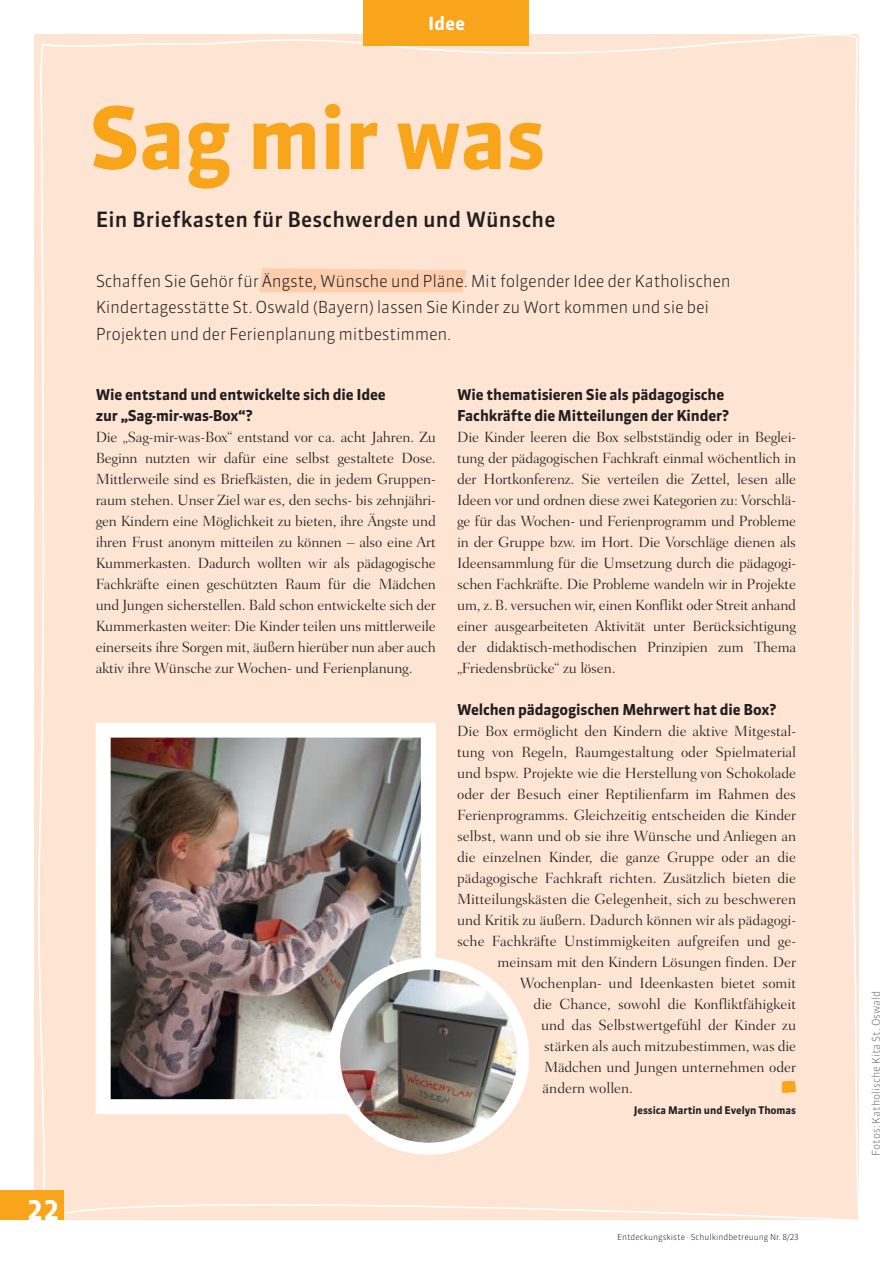
<style>
.page{position:relative;width:893px;height:1263px;background:#fff}
.page>*{position:absolute;margin:0;border:0;box-sizing:border-box;transform-origin:0 0}
.t1{font:700 85.5px "Sanuk TF";letter-spacing:-.01em;color:#f9a51b}
.t2{font:700 27px "Sanuk TF";color:#fff}
.t3{font:500 21px "Sanuk LF";letter-spacing:.01em;color:#231f20}
.t4{font:700 18px "Sanuk LF";color:#fff}
.t5{font:300 16.5px/26.2px "Sanuk LF";letter-spacing:-.02em;color:#231f20}
.t6{font:300 15px/21px "Fairfield LH";color:#231f20;text-align:justify}
.t7{font:700 15px/21px "Sanuk TF";letter-spacing:-.01em;color:#231f20}
.t8{font:300 10.5px "Sanuk LF";color:#6c6d70}
.t9{font:700 10.5px "Sanuk TF";letter-spacing:-.005em;color:#231f20}
.t10{font:300 8.25px "Sanuk LF";color:#231f20}
</style>
<div class="page">
<div style="left:35px;top:30px;width:824px;height:1190px;background:#fee5d3"></div>
<div style="left:0;top:1190px;width:64px;height:29px;background:#f9a51b"></div>
<div style="left:364px;top:0;width:165px;height:46px;background:#f9a51b"></div>
<svg style="left:259px;top:268px;width:208px;height:24px;background:#fccfb0"></svg>
<svg style="left:781px;top:1080px;width:15px;height:13px"></svg>
<img style="left:112px;top:739px;width:308px;height:359px">
<div style="left:96px;top:723px;width:340px;height:391px;border:15px solid #fff"></div>
<img style="left:334px;top:963px;width:189px;height:186px">
<div style="left:328px;top:957px;width:201px;height:198px;border:12px solid #fff;border-radius:50%"></div>
<h2 class="t2" style="left:27px;top:1193px;width:34px">22</h2>
<p class="t4" style="left:428px;top:12px;width:38px">Idee</p>
<h1 class="t1" style="left:89px;top:85px;width:458px">Sag mir was</h1>
<h3 class="t3" style="left:96px;top:207px;width:461px">Ein Briefkasten für Beschwerden und Wünsche</h3>
<p class="t5" style="left:96px;top:268px;width:637px">Schaffen Sie Gehör für Ängste, Wünsche und Pläne. Mit folgender Idee der Katholischen<br>Kindertagesstätte St. Oswald (Bayern) lassen Sie Kinder zu Wort kommen und sie bei<br>Projekten und der Ferienplanung mitbestimmen.</p>
<p class="t7" style="left:96px;top:384px;width:292px">Wie entstand und entwickelte sich die Idee zur „Sag-mir-was-Box“?</p>
<p class="t6" style="left:96px;top:427px;width:342px">Die „Sag-mir-was-Box“ entstand vor ca. acht Jahren. Zu Beginn nutzten wir dafür eine selbst gestaltete Dose.<br>Mittlerweile sind es Briefkästen, die in jedem Gruppen&shy;raum stehen. Unser Ziel war es, den sechs- bis zehnjähri&shy;gen Kindern eine Möglichkeit zu bieten, ihre Ängste und ihren Frust anonym mitteilen zu können – also eine Art Kummerkasten. Dadurch wollten wir als pädagogische Fachkräfte einen geschützten Raum für die Mädchen und Jungen sicherstellen. Bald schon entwickelte sich der Kummerkasten weiter: Die Kinder teilen uns mittlerweile einerseits ihre Sorgen mit, äußern hierüber nun aber auch aktiv ihre Wünsche zur Wochen- und Ferienplanung.</p>
<p class="t7" style="left:457px;top:384px;width:273px">Wie thematisieren Sie als pädagogische<br>Fachkräfte die Mitteilungen der Kinder?</p>
<p class="t6" style="left:457px;top:427px;width:341px">Die Kinder leeren die Box selbstständig oder in Beglei&shy;tung der pädagogischen Fachkraft einmal wöchentlich in der Hortkonferenz. Sie verteilen die Zettel, lesen alle Ideen vor und ordnen diese zwei Kategorien zu: Vorschlä&shy;ge für das Wochen- und Ferienprogramm und Probleme in der Gruppe bzw. im Hort. Die Vorschläge dienen als Ideensammlung für die Umsetzung durch die pädagogi&shy;schen Fachkräfte. Die Probleme wandeln wir in Projekte um, z.B. versuchen wir, einen Konflikt oder Streit anhand einer ausgearbeiteten Aktivität unter Berücksichtigung der didaktisch-methodischen Prinzipien zum Thema „Friedensbrücke“ zu lösen.</p>
<p class="t7" style="left:457px;top:699px;width:321px">Welchen pädagogischen Mehrwert hat die Box?</p>
<p class="t6" style="left:457px;top:721px;width:341px">Die Box ermöglicht den Kindern die aktive Mitgestal-</p>
<p class="t6" style="left:457px;top:742px;width:340px">tung von Regeln, Raumgestaltung oder Spielmaterial</p>
<p class="t6" style="left:457px;top:763px;width:341px">und bspw. Projekte wie die Herstellung von Schokolade</p>
<p class="t6" style="left:457px;top:784px;width:340px">oder der Besuch einer Reptilienfarm im Rahmen des</p>
<p class="t6" style="left:457px;top:805px;width:341px">Ferienprogramms. Gleichzeitig entscheiden die Kinder</p>
<p class="t6" style="left:457px;top:826px;width:341px">selbst, wann und ob sie ihre Wünsche und Anliegen an</p>
<p class="t6" style="left:457px;top:847px;width:340px">die einzelnen Kinder, die ganze Gruppe oder an die</p>
<p class="t6" style="left:457px;top:868px;width:341px">pädagogische Fachkraft richten. Zusätzlich bieten die</p>
<p class="t6" style="left:457px;top:889px;width:340px">Mitteilungskästen die Gelegenheit, sich zu beschweren</p>
<p class="t6" style="left:457px;top:910px;width:341px">und Kritik zu äußern. Dadurch können wir als pädagogi-</p>
<p class="t6" style="left:457px;top:931px;width:340px">sche Fachkräfte Unstimmigkeiten aufgreifen und ge-</p>
<p class="t6" style="left:498px;top:952px;width:300px">meinsam mit den Kindern Lösungen finden. Der</p>
<p class="t6" style="left:520px;top:973px;width:278px">Wochenplan- und Ideenkasten bietet somit</p>
<p class="t6" style="left:534px;top:994px;width:264px">die Chance, sowohl die Konfliktfähigkeit</p>
<p class="t6" style="left:541px;top:1015px;width:257px">und das Selbstwertgefühl der Kinder zu</p>
<p class="t6" style="left:544px;top:1036px;width:253px">stärken als auch mitzubestimmen, was die</p>
<p class="t6" style="left:544px;top:1057px;width:253px">Mädchen und Jungen unternehmen oder</p>
<p class="t6" style="left:543px;top:1078px;width:92px">ändern wollen.</p>
<p class="t9" style="left:634px;top:1104px;width:164px">Jessica Martin und Evelyn Thomas</p>
<p class="t10" style="left:617px;top:1232px;width:183px">Entdeckungskiste · Schulkindbetreuung Nr. 8/23</p>
<p class="t8" style="left:869px;top:1156px;width:167px;rotate:-90deg">Fotos: Katholische Kita St. Oswald</p>
</div>
